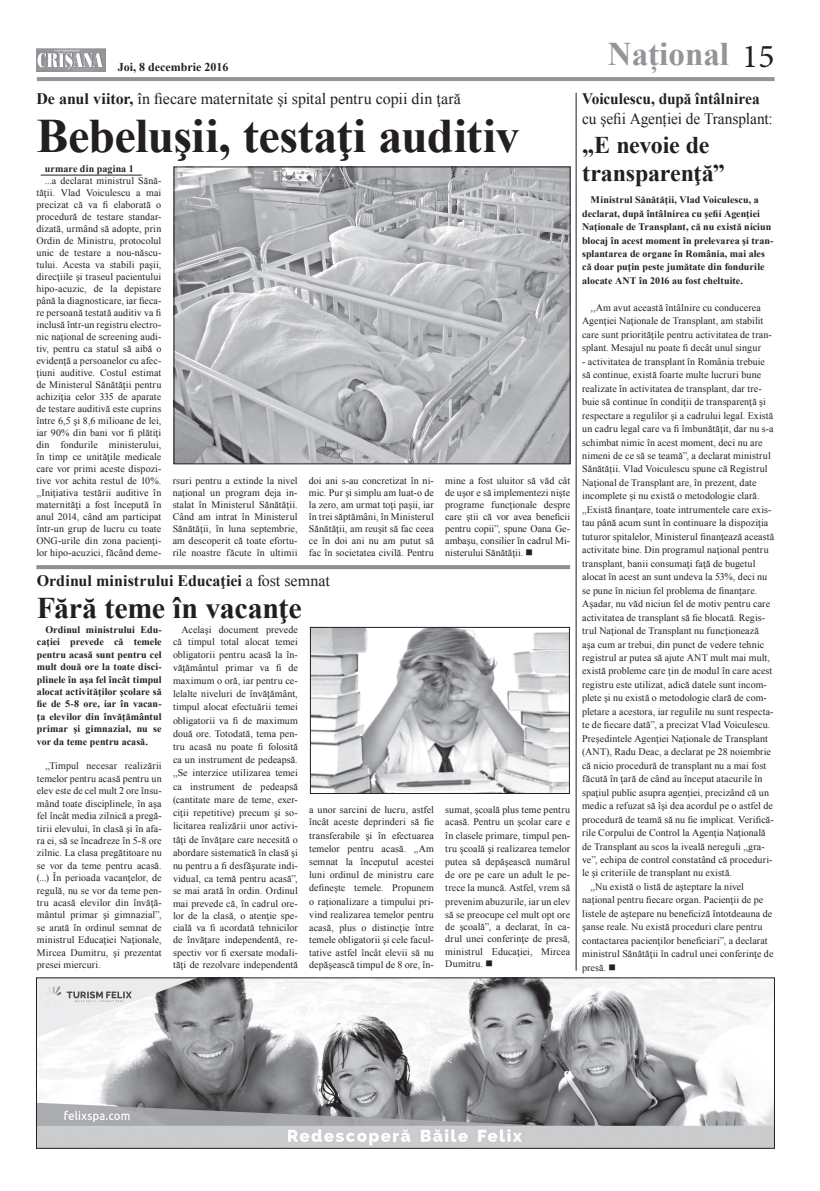
<style>
.page{position:relative;width:820px;height:1191px;background:#fff}
.page>*{position:absolute;margin:0;border:0;box-sizing:border-box;transform-origin:0 0}
.tit{font:700 48px "Times New Roman";letter-spacing:-.015em;color:#231f20}
.t1{font:700 33px "Times New Roman";color:#939598}
.tit-2{font:700 30px "Times New Roman";letter-spacing:-.01em;color:#231f20}
.tit-3{font:700 24px/28.5px "Times New Roman";letter-spacing:-.01em;color:#231f20}
.tit-4{font:16px "Times New Roman";color:#231f20}
.tit-5{font:16px/20.7px "Times New Roman";color:#231f20;scale:.96 1}
.tit-6{font:700 16px "Times New Roman";color:#231f20}
.t2{font:700 12px "Times New Roman";color:#231f20}
.articol_4col{font:10px/12px "Times New Roman";letter-spacing:.005em;color:#231f20;text-align:justify}
.articol_normal{font:10px/13.5px "Times New Roman";letter-spacing:.005em;color:#231f20}
.articol_4col-2{font:700 10px/12.4px "Times New Roman";letter-spacing:.005em;color:#231f20;text-align:justify}
.articol_normal-2{font:700 10px/13.5px "Times New Roman";letter-spacing:.005em;color:#231f20}
.s1{font-weight:700}
.s2{font-weight:400}
.s3{font-family:"Minion Pro";font-weight:400;font-size:33.4px;color:#231f20}
</style>
<div class="page">
<hr style="left:37px;top:77px;width:737px;height:4px;background:#939598">
<img style="left:36px;top:48px;width:69px;height:23px">
<img style="left:38px;top:979px;width:734px;height:167px">
<img style="left:176px;top:169px;width:392px;height:293px">
<svg style="left:36px;top:565px;width:534px;height:4px;background:#949393"></svg>
<img style="left:312px;top:629px;width:255px;height:162px">
<div style="left:310px;top:627px;width:259px;height:166px;border:1px solid #231f20"></div>
<hr style="left:575px;top:93px;width:1px;height:877px;background:#231f20">
<hr style="left:41px;top:175px;width:101px;height:1px;background:#231f20">
<p class="t2" style="left:118px;top:59px;width:112px">Joi, 8 decembrie 2016</p>
<p class="tit-4" style="left:36px;top:88px;width:426px"><span class="s1">De anul viitor,</span> în fiecare maternitate şi spital pentru copii din ţară</p>
<p class="tit" style="left:36px;top:103px;width:484px">Bebeluşii, testaţi auditiv</p>
<p class="articol_4col-2" style="left:45px;top:162px;width:90px">urmare din pagina 1</p>
<p class="articol_4col" style="left:36px;top:175px;width:126px;text-indent:9px">...a declarat ministrul Sănă&shy;tăţii. Vlad Voiculescu a mai precizat că va fi elaborată o procedură de testare standar&shy;dizată, urmând să adopte, prin Ordin de Ministru, protocolul unic de testare a nou-născu&shy;tului. Acesta va stabili paşii, direcţiile şi traseul pacientului hipo-acuzic, de la depistare până la diagnosticare, iar fieca&shy;re persoană testată auditiv va fi inclusă într-un registru electro&shy;nic naţional de screening audi&shy;tiv, pentru ca statul să aibă o evidenţă a persoanelor cu afec&shy;ţiuni auditive. Costul estimat de Ministerul Sănătăţii pentru achiziţia celor 335 de aparate de testare auditivă este cuprins între 6,5 şi 8,6 milioane de lei, iar 90% din bani vor fi plătiţi din fondurile ministerului, în timp ce unităţile medicale care vor primi aceste dispozi&shy;tive vor achita restul de 10%. ,,Iniţiativa testării auditive în maternităţi a fost începută în anul 2014, când am participat într-un grup de lucru cu toate ONG-urile din zona pacienţi&shy;lor hipo-acuzici, făcând deme-</p>
<p class="articol_4col" style="left:173px;top:475px;width:126px">rsuri pentru a extinde la nivel naţional un program deja in&shy;stalat în Ministerul Sănătăţii.<br>Când am intrat în Ministerul Sănătăţii, în luna septembrie, am descoperit că toate efortu&shy;rile noastre făcute în ultimii</p>
<p class="articol_4col" style="left:309px;top:475px;width:126px">doi ani s-au concretizat în ni&shy;mic. Pur şi simplu am luat-o de la zero, am urmat toţi paşii, iar în trei săptămâni, în Ministerul Sănătăţii, am reuşit să fac ceea ce în doi ani nu am putut să fac în societatea civilă. Pentru</p>
<p class="articol_4col" style="left:445px;top:475px;width:126px">mine a fost uluitor să văd cât de uşor e să implementezi nişte programe funcţionale despre care ştii că vor avea beneficii pentru copii”, spune Oana Ge&shy;ambaşu, consilier în cadrul Mi&shy;nisterului Sănătăţii. ■</p>
<p class="tit-6" style="left:37px;top:569px;width:294px">Ordinul ministrului Educaţiei <span class="s2">a fost semnat</span></p>
<p class="tit-2" style="left:37px;top:587px;width:266px">Fără teme în vacanţe</p>
<p class="articol_4col-2" style="left:37px;top:623px;width:126px;text-indent:9px">Ordinul ministrului Edu&shy;caţiei prevede că temele pentru acasă sunt pentru cel mult două ore la toate disci&shy;plinele în aşa fel încât timpul alocat activităţilor şcolare să fie de 5-8 ore, iar în vacan&shy;ţa elevilor din învăţământul primar şi gimnazial, nu se vor da teme pentru acasă.</p>
<p class="articol_4col" style="left:37px;top:760px;width:126px;line-height:12.4px;text-indent:9px">„Timpul necesar realizării temelor pentru acasă pentru un elev este de cel mult 2 ore însu&shy;mând toate disciplinele, în aşa fel încât media zilnică a pregă&shy;tirii elevului, în clasă şi în afa&shy;ra ei, să se încadreze în 5-8 ore zilnic. La clasa pregătitoare nu se vor da teme pentru acasă. (...) În perioada vacanţelor, de regulă, nu se vor da teme pen&shy;tru acasă elevilor din învăţă&shy;mântul primar şi gimnazial”, se arată în ordinul semnat de ministrul Educaţiei Naţionale, Mircea Dumitru, şi prezentat presei miercuri.</p>
<p class="articol_4col" style="left:173px;top:623px;width:126px;text-indent:9px">Acelaşi document prevede că timpul total alocat temei obligatorii pentru acasă la în-</p>
<p class="articol_4col" style="left:173px;top:660px;width:126px;line-height:13.2px">văţământul primar va fi de maximum o oră, iar pentru ce&shy;lelalte niveluri de învăţământ, timpul alocat efectuării temei obligatorii va fi de maximum două ore. Totodată, tema pen&shy;tru acasă nu poate fi folosită ca un instrument de pedeapsă. „Se interzice utilizarea temei ca instrument de pedeapsă (cantitate mare de teme, exer&shy;ciţii repetitive) precum şi so&shy;licitarea realizării unor activi&shy;tăţi de învăţare care necesită o abordare sistematică în clasă şi nu pentru a fi desfăşurate indi&shy;vidual, ca temă pentru acasă”,</p>
<p class="articol_4col" style="left:173px;top:884px;width:126px">se mai arată în ordin. Ordinul mai prevede că, în cadrul ore&shy;lor de la clasă, o atenţie spe&shy;cială va fi acordată tehnicilor de învăţare independentă, re&shy;spectiv vor fi exersate modali&shy;tăţi de rezolvare independentă</p>
<p class="articol_4col" style="left:309px;top:803px;width:126px">a unor sarcini de lucru, astfel încât aceste deprinderi să fie</p>
<p class="articol_4col" style="left:309px;top:828px;width:126px;line-height:13.2px">transferabile şi în efectuarea temelor pentru acasă. „Am semnat la începutul acestei luni ordinul de ministru care defineşte temele. Propunem o raţionalizare a timpului pri&shy;vind realizarea temelor pentru acasă, plus o distincţie între</p>
<p class="articol_4col" style="left:309px;top:933px;width:126px">temele obligatorii şi cele facul&shy;tative astfel încât elevii să nu depăşească timpul de 8 ore, în-</p>
<p class="articol_4col" style="left:445px;top:803px;width:126px">sumat, şcoală plus teme pentru acasă. Pentru un şcolar care e</p>
<p class="articol_4col" style="left:445px;top:828px;width:126px;line-height:13.2px">în clasele primare, timpul pen&shy;tru şcoală şi realizarea temelor putea să depăşească numărul de ore pe care un adult le pe&shy;trece la muncă. Astfel, vrem să prevenim abuzurile, iar un elev să se preocupe cel mult opt ore</p>
<p class="articol_4col" style="left:445px;top:920px;width:126px">de şcoală”, a declarat, în ca&shy;drul unei conferinţe de presă, ministrul Educaţiei, Mircea Dumitru. ■</p>
<h2 class="t1" style="left:607px;top:32px;width:168px">Național <span class="s3">15</span></h2>
<p class="tit-5" style="left:582px;top:88px;width:200px"><span class="s1">Voiculescu, după întâlnirea </span>cu şefii Agenției de Transplant:</p>
<p class="tit-3" style="left:582px;top:130px;width:144px">„E nevoie de transparenţă”</p>
<p class="articol_normal-2" style="left:582px;top:193px;width:193px;text-indent:9px">Ministrul Sănătăţii, Vlad Voiculescu, a declarat, după întâlnirea cu şefii Agenţiei Naţionale de Transplant, că nu există niciun blocaj în acest moment în prelevarea şi tran&shy;splantarea de organe în România, mai ales că doar puţin peste jumătate din fondurile alocate ANT în 2016 au fost cheltuite.</p>
<p class="articol_normal" style="left:582px;top:301px;width:191px;text-indent:9px">,,Am avut această întâlnire cu conducerea Agenţiei Naţionale de Transplant, am stabilit care sunt priorităţile pentru activitatea de tran&shy;splant. Mesajul nu poate fi decât unul singur</p>
<p class="articol_normal" style="left:582px;top:354px;width:193px">- activitatea de transplant în România trebuie să continue, există foarte multe lucruri bune realizate în activitatea de transplant, dar tre&shy;buie să continue în condiţii de transparenţă şi respectare a regulilor şi a cadrului legal. Există un cadru legal care va fi îmbunătăţit, dar nu s-a schimbat nimic în acest moment, deci nu are nimeni de ce să se teamă”, a declarat ministrul Sănătății. Vlad Voiculescu spune că Registrul Naţional de Transplant are, în prezent, date incomplete și nu există o metodologie clară. „Există finanţare, toate intrumentele care exis&shy;tau până acum sunt în continuare la dispoziţia tuturor spitalelor, Ministerul finanţează această activitate bine. Din programul naţional pentru transplant, banii consumaţi faţă de bugetul alocat în acest an sunt undeva la 53%, deci nu se pune în niciun fel problema de finanţare.<br>Aşadar, nu văd niciun fel de motiv pentru care activitatea de transplant să fie blocată. Regis&shy;trul Naţional de Transplant nu funcţionează aşa cum ar trebui, din punct de vedere tehnic registrul ar putea să ajute ANT mult mai mult, există probleme care ţin de modul în care acest registru este utilizat, adică datele sunt incom&shy;plete şi nu există o metodologie clară de com&shy;pletare a acestora, iar regulile nu sunt respecta&shy;te de fiecare dată”, a precizat Vlad Voiculescu.<br>Președintele Agenţiei Naţionale de Transplant (ANT), Radu Deac, a declarat pe 28 noiembrie că nicio procedură de transplant nu a mai fost făcută în ţară de când au început atacurile în spaţiul public asupra agenției, precizând că un medic a refuzat să îşi dea acordul pe o astfel de procedură de teamă să nu fie implicat. Verifică&shy;rile Corpului de Control la Agenţia Naţională de Transplant au scos la iveală nereguli „gra&shy;ve”, echipa de control constatând că proceduri&shy;le şi criteriile de transplant nu există.</p>
<p class="articol_normal" style="left:582px;top:879px;width:193px;text-indent:9px">„Nu există o listă de aşteptare la nivel naţional pentru fiecare organ. Pacienţii de pe listele de aştepare nu beneficiză întotdeauna de şanse reale. Nu există proceduri clare pentru contactarea pacienţilor beneficiari”, a declarat ministrul Sănătăţii în cadrul unei conferinţe de presă. ■</p>
</div>
